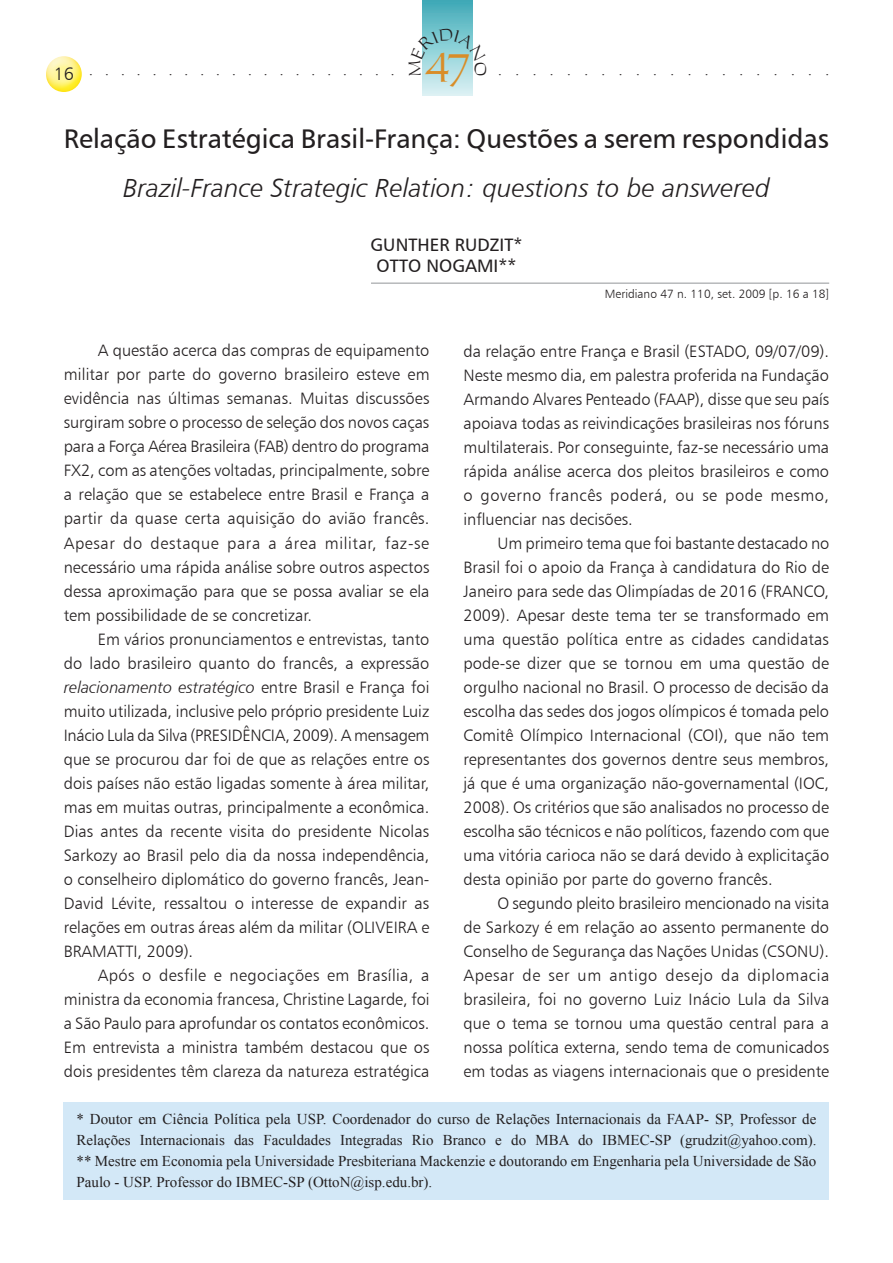
<style>
.page{position:relative;width:893px;height:1263px;background:#fff}
.page>*{position:absolute;margin:0;border:0;box-sizing:border-box;transform-origin:0 0}
.t1{font:36.9px "Carleton Normal";color:#d98d28}
.t2{font:27px "Humanist 777 BT Roman B";color:#231f20}
.t3{font:26.25px "Humanist 777 BT Light Italic B";color:#231f20}
.t4{font:18px/21.6px "Humanist 777 BT Roman B";color:#231f20;text-align:center}
.t5{font:16.5px/24px "Humanist 777 BT Light B";color:#231f20;text-align:justify}
.t6{font:16.5px "Humanist 777 BT Light Italic B";color:#231f20}
.t7{font:15px/21px "Times New Roman";color:#231f20;text-align:justify}
.t8{font:12px "Humanist 777 BT Light B";color:#231f20}
.s1{font-family:"Humanist 777 BT Light B";font-size:18px}
.s2{font-family:"Humanist 777 BT Light B"}
</style>
<div class="page">
<svg style="left:423px;top:0;width:50px;height:96px;background:#87cad3"></svg>
<img style="left:46px;top:56px;width:36px;height:36px;border-radius:18px">
<hr style="left:371px;top:283px;width:458px;height:1px;background:#939598">
<div style="left:64px;top:1102px;width:765px;height:97px;background:#d3e8f7"></div>
<svg style="left:422px;top:28px;width:51px;height:48px;background:#94d4da"></svg>
<p class="t7" style="left:54px;top:59px;width:342px"><span class="s1">16</span> ....................</p>
<h1 class="t1" style="left:424px;top:46px;width:48px">47</h1>
<p class="t7" style="left:498px;top:59px;width:332px">....................</p>
<h2 class="t2" style="left:64px;top:122px;width:767px">Relação Estratégica Brasil-França: Questões a serem respondidas</h2>
<h3 class="t3" style="left:123px;top:171px;width:648px">Brazil-France Strategic Relation: questions to be answered</h3>
<p class="t4" style="left:370px;top:233px;width:153px">GUNTHER RUDZIT*<br>OTTO NOGAMI**</p>
<p class="t8" style="left:605px;top:286px;width:226px">Meridiano 47 n. 110, set. 2009 [p. 16 a 18]</p>
<p class="t5" style="left:64px;top:338px;width:367px;text-indent:34px">A questão acerca das compras de equipamento militar por parte do governo brasileiro esteve em evidência nas últimas semanas. Muitas discussões surgiram sobre o processo de seleção dos novos caças para a Força Aérea Brasileira (FAB) dentro do programa FX2, com as atenções voltadas, principalmente, sobre a relação que se estabelece entre Brasil e França a partir da quase certa aquisição do avião francês.<br>Apesar do destaque para a área militar, faz-se necessário uma rápida análise sobre outros aspectos dessa aproximação para que se possa avaliar se ela tem possibilidade de se concretizar.</p>
<p class="t5" style="left:64px;top:626px;width:367px;text-align:right">Em vários pronunciamentos e entrevistas, tanto<br>do lado brasileiro quanto do francês, a expressão</p>
<p class="t6" style="left:64px;top:677px;width:367px">relacionamento estratégico <span class="s2">entre Brasil e França foi</span></p>
<p class="t5" style="left:64px;top:699px;width:367px">muito utilizada, inclusive pelo próprio presidente Luiz Inácio Lula da Silva (PRESIDÊNCIA, 2009). A mensagem que se procurou dar foi de que as relações entre os dois países não estão ligadas somente à área militar, mas em muitas outras, principalmente a econômica.<br>Dias antes da recente visita do presidente Nicolas Sarkozy ao Brasil pelo dia da nossa independência, o conselheiro diplomático do governo francês, Jean-David Lévite, ressaltou o interesse de expandir as relações em outras áreas além da militar (OLIVEIRA e BRAMATTI, 2009).</p>
<p class="t5" style="left:64px;top:963px;width:367px;text-indent:34px">Após o desfile e negociações em Brasília, a ministra da economia francesa, Christine Lagarde, foi a São Paulo para aprofundar os contatos econômicos.<br>Em entrevista a ministra também destacou que os dois presidentes têm clareza da natureza estratégica</p>
<p class="t5" style="left:463px;top:339px;width:367px">da relação entre França e Brasil (ESTADO, 09/07/09).<br>Neste mesmo dia, em palestra proferida na Fundação Armando Alvares Penteado (FAAP), disse que seu país apoiava todas as reivindicações brasileiras nos fóruns multilaterais. Por conseguinte, faz-se necessário uma rápida análise acerca dos pleitos brasileiros e como o governo francês poderá, ou se pode mesmo, influenciar nas decisões.</p>
<p class="t5" style="left:463px;top:531px;width:367px;text-indent:34px">Um primeiro tema que foi bastante destacado no Brasil foi o apoio da França à candidatura do Rio de Janeiro para sede das Olimpíadas de 2016 (FRANCO, 2009). Apesar deste tema ter se transformado em uma questão política entre as cidades candidatas pode-se dizer que se tornou em uma questão de orgulho nacional no Brasil. O processo de decisão da escolha das sedes dos jogos olímpicos é tomada pelo Comitê Olímpico Internacional (COI), que não tem representantes dos governos dentre seus membros, já que é uma organização não-governamental (IOC, 2008). Os critérios que são analisados no processo de escolha são técnicos e não políticos, fazendo com que uma vitória carioca não se dará devido à explicitação desta opinião por parte do governo francês.</p>
<p class="t5" style="left:463px;top:891px;width:367px;text-indent:34px">O segundo pleito brasileiro mencionado na visita de Sarkozy é em relação ao assento permanente do Conselho de Segurança das Nações Unidas (CSONU).<br>Apesar de ser um antigo desejo da diplomacia brasileira, foi no governo Luiz Inácio Lula da Silva que o tema se tornou uma questão central para a nossa política externa, sendo tema de comunicados em todas as viagens internacionais que o presidente</p>
<p class="t7" style="left:77px;top:1108px;width:741px">* Doutor em Ciência Política pela USP. Coordenador do curso de Relações Internacionais da FAAP- SP, Professor de Relações Internacionais das Faculdades Integradas Rio Branco e do MBA do IBMEC-SP (grudzit@yahoo.com). ** Mestre em Economia pela Universidade Presbiteriana Mackenzie e doutorando em Engenharia pela Universidade de São Paulo - USP. Professor do IBMEC-SP (OttoN@isp.edu.br).</p>
</div>
